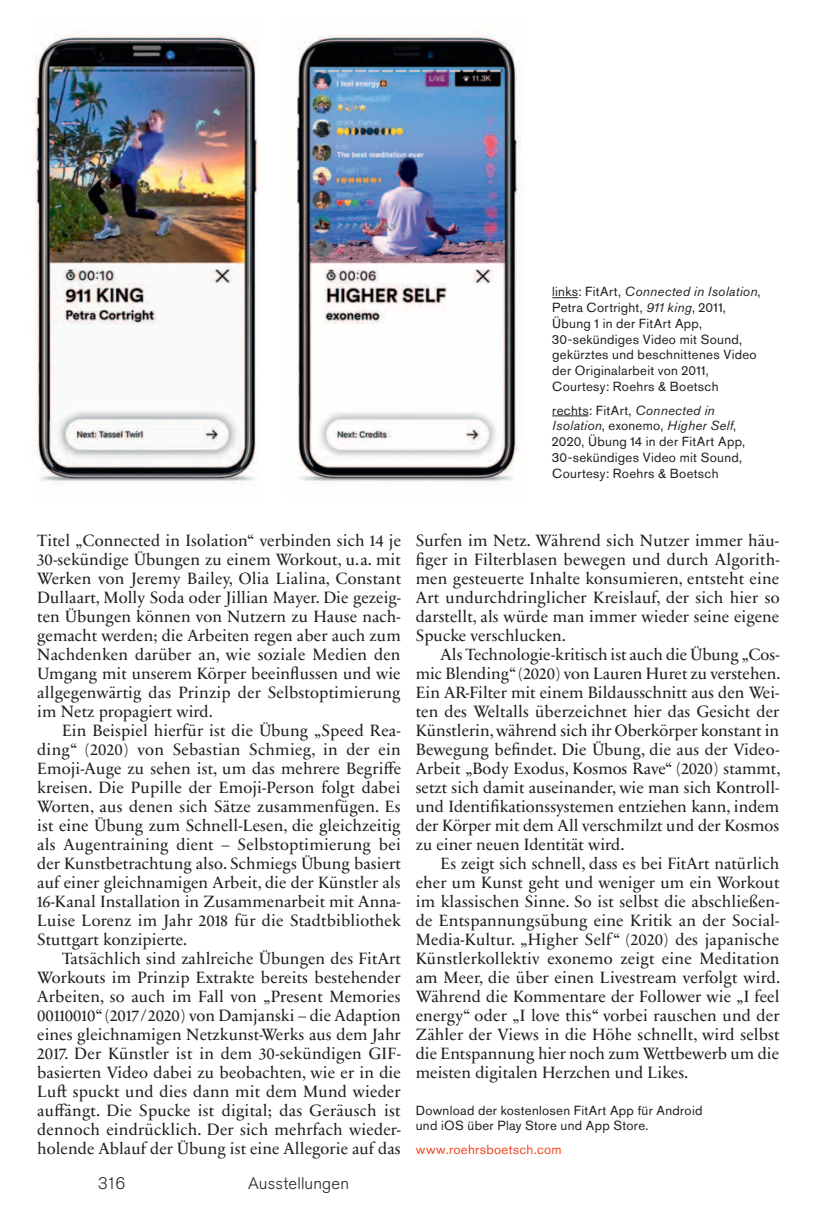
<style>
.page{position:relative;width:834px;height:1216px;background:#fff}
.page>*{position:absolute;margin:0;border:0;box-sizing:border-box;transform-origin:0 0}
.t1{font:16.62px/18.9px "Sabon Next LT Pro";letter-spacing:.005em;color:#231f20;text-align:justify}
.t2{font:300 16.62px "Akzidenz Grotesk Pro";letter-spacing:.01em;color:#231f20}
.t3{font:13.12px/15.8px "Akzidenz Grotesk Pro";letter-spacing:.025em;color:#231f20}
.t4{font:13.12px "Akzidenz Grotesk Pro";letter-spacing:.025em;color:#ef4722}
.s1{font-style:italic}
</style>
<div class="page">
<svg style="left:552px;top:297px;width:26px;height:1px"></svg>
<hr style="left:552px;top:415px;width:36px;height:1px;background:#231f20">
<img style="left:296px;top:35px;width:228px;height:450px">
<img style="left:33px;top:35px;width:225px;height:450px">
<p class="t3" style="left:552px;top:285px;width:210px">links: FitArt, <span class="s1">Connected in Isolation</span>,<br>Petra Cortright, <span class="s1">911 king</span>, 2011,<br>Übung 1 in der FitArt App,<br>30-sekündiges Video mit Sound, gekürztes und beschnittenes Video der Originalarbeit von 2011,<br>Courtesy: Roehrs &amp; Boetsch</p>
<p class="t3" style="left:552px;top:403px;width:194px">rechts: FitArt, <span class="s1">Connected in<br>Isolation</span>, exonemo, <span class="s1">Higher Self</span>,<br>2020, Übung 14 in der FitArt App,<br>30-sekündiges Video mit Sound,<br>Courtesy: Roehrs &amp; Boetsch</p>
<p class="t1" style="left:37px;top:533px;width:365px">Titel „Connected in Isolation“ verbinden sich 14 je 30-sekündige Übungen zu einem Workout, u. a. mit Werken von Jeremy Bailey, Olia Lialina, Constant Dullaart, Molly Soda oder Jillian Mayer. Die gezeig&shy;ten Übungen können von Nutzern zu Hause nach&shy;gemacht werden; die Arbeiten regen aber auch zum Nachdenken darüber an, wie soziale Medien den Umgang mit unserem Körper beeinflussen und wie allgegenwärtig das Prinzip der Selbstoptimierung im Netz propagiert wird.</p>
<p class="t1" style="left:37px;top:722px;width:365px;text-indent:25px">Ein Beispiel hierfür ist die Übung „Speed Rea&shy;ding“ (2020) von Sebastian Schmieg, in der ein Emoji-Auge zu sehen ist, um das mehrere Begriffe kreisen. Die Pupille der Emoji-Person folgt dabei Worten, aus denen sich Sätze zusammenfügen. Es ist eine Übung zum Schnell-Lesen, die gleichzeitig als Augentraining dient – Selbstoptimierung bei der Kunstbetrachtung also. Schmiegs Übung basiert auf einer gleichnamigen Arbeit, die der Künstler als 16-Kanal Installation in Zusammenarbeit mit Anna-Luise Lorenz im Jahr 2018 für die Stadtbibliothek Stuttgart konzipierte.</p>
<p class="t1" style="left:37px;top:950px;width:365px;text-indent:25px">Tatsächlich sind zahlreiche Übungen des FitArt Workouts im Prinzip Extrakte bereits bestehender Arbeiten, so auch im Fall von „Present Memories 00110010“ (2017 / 2020) von Damjanski – die Adaption eines gleichnamigen Netzkunst-Werks aus dem Jahr 2017. Der Künstler ist in dem 30-sekündigen GIF&shy;basierten Video dabei zu beobachten, wie er in die Luft spuckt und dies dann mit dem Mund wieder auffängt. Die Spucke ist digital; das Geräusch ist dennoch eindrücklich. Der sich mehrfach wieder&shy;holende Ablauf der Übung ist eine Allegorie auf das</p>
<p class="t2" style="left:98px;top:1176px;width:29px">316</p>
<p class="t2" style="left:248px;top:1176px;width:102px">Ausstellungen</p>
<p class="t1" style="left:415px;top:533px;width:365px">Surfen im Netz. Während sich Nutzer immer häu&shy;figer in Filterblasen bewegen und durch Algorith&shy;men gesteuerte Inhalte konsumieren, entsteht eine Art undurchdringlicher Kreislauf, der sich hier so darstellt, als würde man immer wieder seine eigene Spucke verschlucken.</p>
<p class="t1" style="left:415px;top:646px;width:366px;text-indent:25px">Als Technologie-kritisch ist auch die Übung „Cos&shy;mic Blending“ (2020) von Lauren Huret zu verstehen.<br>Ein AR-Filter mit einem Bildausschnitt aus den Wei&shy;ten des Weltalls überzeichnet hier das Gesicht der Künstlerin, während sich ihr Oberkörper konstant in Bewegung befindet. Die Übung, die aus der Video-Arbeit „Body Exodus, Kosmos Rave“ (2020) stammt, setzt sich damit auseinander, wie man sich Kontroll&shy;und Identifikationssystemen entziehen kann, indem der Körper mit dem All verschmilzt und der Kosmos zu einer neuen Identität wird.</p>
<p class="t1" style="left:415px;top:855px;width:366px;text-indent:25px">Es zeigt sich schnell, dass es bei FitArt natürlich eher um Kunst geht und weniger um ein Workout im klassischen Sinne. So ist selbst die abschließen&shy;de Entspannungsübung eine Kritik an der Social-Media-Kultur. „Higher Self“ (2020) des japanische Künstlerkollektiv exonemo zeigt eine Meditation am Meer, die über einen Livestream verfolgt wird.<br>Während die Kommentare der Follower wie „I feel energy“ oder „I love this“ vorbei rauschen und der Zähler der Views in die Höhe schnellt, wird selbst die Entspannung hier noch zum Wettbewerb um die meisten digitalen Herzchen und Likes.</p>
<p class="t3" style="left:415px;top:1103px;width:288px">Download der kostenlosen FitArt App für Android und iOS über Play Store und App Store.</p>
<p class="t4" style="left:415px;top:1144px;width:147px">www.roehrsboetsch.com</p>
</div>
